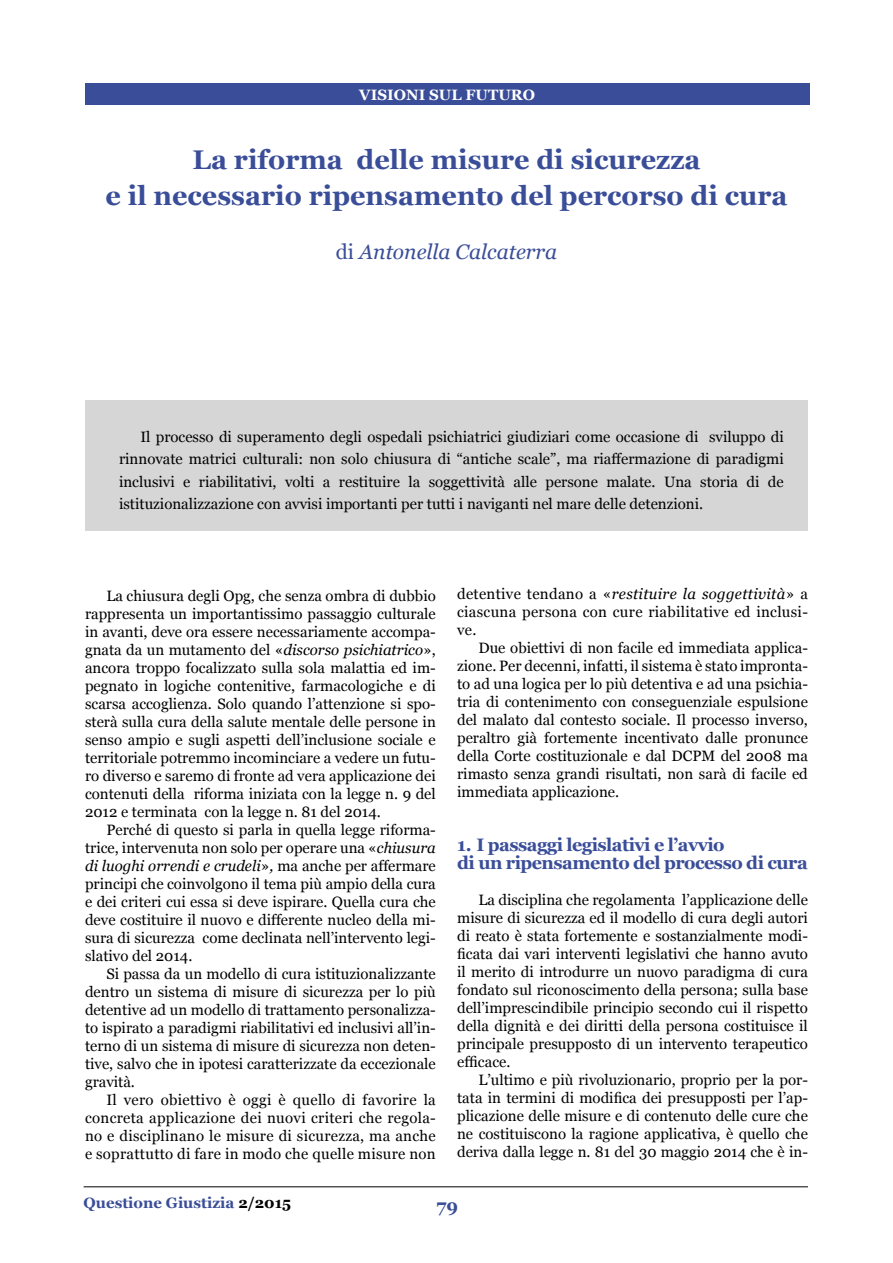
<style>
.page{position:relative;width:893px;height:1263px;background:#fff}
.page>*{position:absolute;margin:0;border:0;box-sizing:border-box;transform-origin:0 0}
.t1{font:700 27px/36px "Georgia";color:#3a4d98;text-align:center}
.t2{font:italic 21px "Georgia";color:#3a4d98}
.t3{font:700 18px/18px "Georgia";letter-spacing:-.03em;color:#3a4d98}
.t4{font:15px/18px "Georgia";color:#000;text-align:justify}
.t5{font:700 15px "Georgia";color:#3a4d98}
.t6{font:700 15px "Georgia";color:#fff}
.s1{font-style:normal}
.s2{font-style:italic}
.s3{color:#000}
</style>
<div class="page">
<hr style="left:84px;top:1186px;width:724px;height:1px;background:#000">
<div style="left:85px;top:83px;width:724px;height:22px;background:#3a4d98"></div>
<div style="left:85px;top:401px;width:723px;height:130px;background:#d6d6d6"></div>
<p class="t6" style="left:359px;top:86px;width:177px">VISIONI SUL FUTURO</p>
<h1 class="t1" style="left:105px;top:142px;width:684px">La riforma delle misure di sicurezza<br>e il necessario ripensamento del percorso di cura</h1>
<h2 class="t2" style="left:336px;top:240px;width:223px"><span class="s1">di</span> Antonella Calcaterra</h2>
<p class="t4" style="left:119px;top:425px;width:666px;line-height:22.5px;text-indent:21px">Il processo di superamento degli ospedali psichiatrici giudiziari come occasione di sviluppo di rinnovate matrici culturali: non solo chiusura di “antiche scale”, ma riaffermazione di paradigmi inclusivi e riabilitativi, volti a restituire la soggettività alle persone malate. Una storia di de istituzionalizzazione con avvisi importanti per tutti i naviganti nel mare delle detenzioni.</p>
<p class="t4" style="left:85px;top:586px;width:352px;text-indent:21px">La chiusura degli Opg, che senza ombra di dubbio rappresenta un importantissimo passaggio culturale in avanti, deve ora essere necessariamente accompa&shy;gnata da un mutamento del «<span class="s2">discorso psichiatrico</span>», ancora troppo focalizzato sulla sola malattia ed im&shy;pegnato in logiche contenitive, farmacologiche e di scarsa accoglienza. Solo quando l’attenzione si spo&shy;sterà sulla cura della salute mentale delle persone in senso ampio e sugli aspetti dell’inclusione sociale e territoriale potremmo incominciare a vedere un futu&shy;ro diverso e saremo di fronte ad vera applicazione dei contenuti della riforma iniziata con la legge n. 9 del 2012 e terminata con la legge n. 81 del 2014.</p>
<p class="t4" style="left:85px;top:820px;width:352px;text-indent:21px">Perché di questo si parla in quella legge riforma&shy;trice, intervenuta non solo per operare una «<span class="s2">chiusura di luoghi orrendi e crudeli</span>»<span class="s2">,</span> ma anche per affermare principi che coinvolgono il tema più ampio della cura e dei criteri cui essa si deve ispirare. Quella cura che deve costituire il nuovo e differente nucleo della mi&shy;sura di sicurezza come declinata nell’intervento legi&shy;slativo del 2014.</p>
<p class="t4" style="left:85px;top:964px;width:352px;text-indent:21px">Si passa da un modello di cura istituzionalizzante dentro un sistema di misure di sicurezza per lo più detentive ad un modello di trattamento personalizza&shy;to ispirato a paradigmi riabilitativi ed inclusivi all’in&shy;terno di un sistema di misure di sicurezza non deten&shy;tive, salvo che in ipotesi caratterizzate da eccezionale gravità.</p>
<p class="t4" style="left:85px;top:1090px;width:352px;text-indent:21px">Il vero obiettivo è oggi è quello di favorire la concreta applicazione dei nuovi criteri che regola&shy;no e disciplinano le misure di sicurezza, ma anche e soprattutto di fare in modo che quelle misure non</p>
<p class="t4" style="left:457px;top:585px;width:352px">detentive tendano a «<span class="s2">restituire la soggettività</span>» a ciascuna persona con cure riabilitative ed inclusi&shy;ve.</p>
<p class="t4" style="left:457px;top:639px;width:352px;text-indent:21px">Due obiettivi di non facile ed immediata applica&shy;zione. Per decenni, infatti, il sistema è stato impronta&shy;to ad una logica per lo più detentiva e ad una psichia&shy;tria di contenimento con conseguenziale espulsione del malato dal contesto sociale. Il processo inverso, peraltro già fortemente incentivato dalle pronunce della Corte costituzionale e dal DCPM del 2008 ma rimasto senza grandi risultati, non sarà di facile ed immediata applicazione.</p>
<p class="t3" style="left:457px;top:836px;width:352px">1. I passaggi legislativi e l’avvio<br>di un ripensamento del processo di cura</p>
<p class="t4" style="left:457px;top:891px;width:352px;text-indent:21px">La disciplina che regolamenta l’applicazione delle misure di sicurezza ed il modello di cura degli autori di reato è stata fortemente e sostanzialmente modi&shy;ficata dai vari interventi legislativi che hanno avuto il merito di introdurre un nuovo paradigma di cura fondato sul riconoscimento della persona; sulla base dell’imprescindibile principio secondo cui il rispetto della dignità e dei diritti della persona costituisce il principale presupposto di un intervento terapeutico efficace.</p>
<p class="t4" style="left:457px;top:1071px;width:352px;text-indent:21px">L’ultimo e più rivoluzionario, proprio per la por&shy;tata in termini di modifica dei presupposti per l’ap&shy;plicazione delle misure e di contenuto delle cure che ne costituiscono la ragione applicativa, è quello che deriva dalla legge n. 81 del 30 maggio 2014 che è in-</p>
<p class="t5" style="left:84px;top:1195px;width:209px">Questione Giustizia <span class="s3">2/2015</span></p>
<p class="t3" style="left:436px;top:1196px;width:23px">79</p>
</div>
